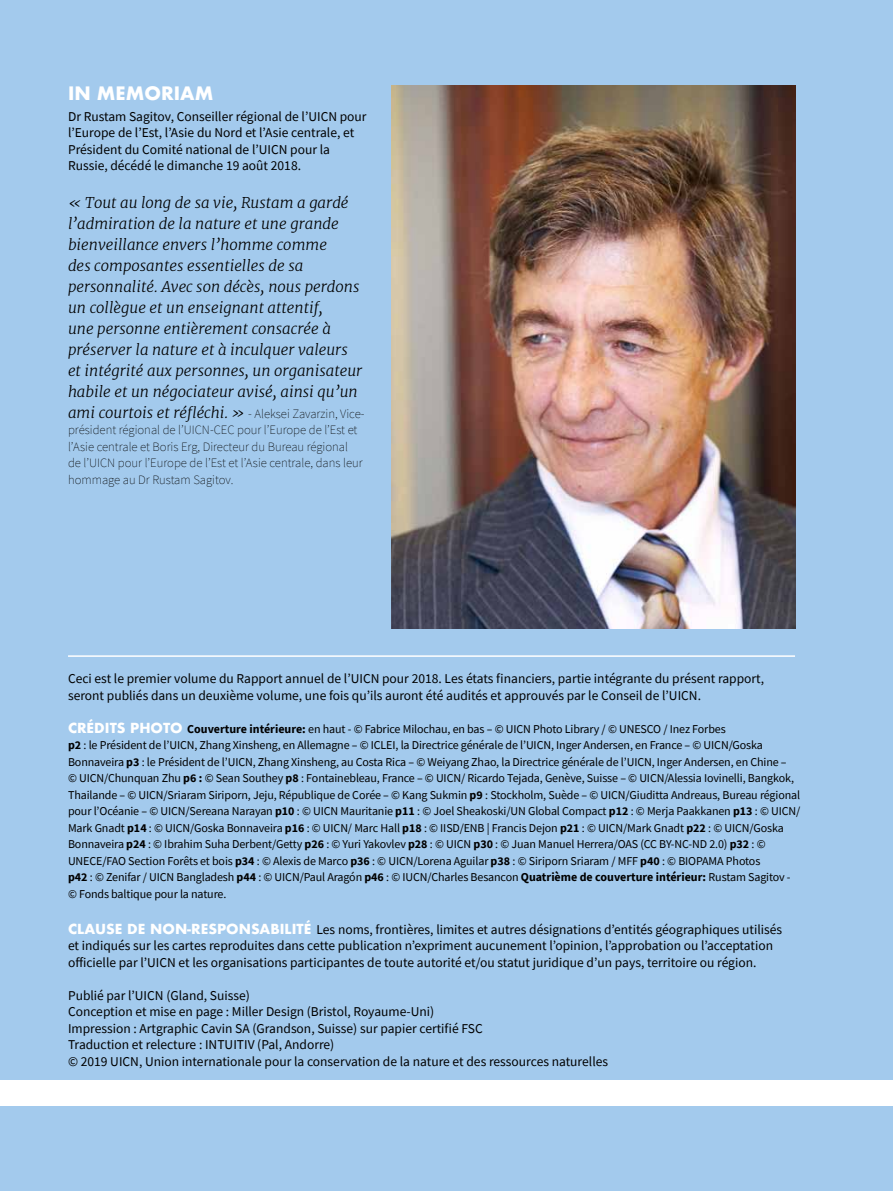
<style>
.page{position:relative;width:893px;height:1191px;background:#a3caed}
.page>*{position:absolute;margin:0;border:0;box-sizing:border-box;transform-origin:0 0}
.t1{font:700 18px "Futura";color:#fff}
.t2{font:italic 300 15px/21px "Merriweather";color:#000}
.t3{font:13.5px/16.5px "Source Sans Pro";color:#000}
.t4{font:200 12.75px/16.5px "Source Sans Pro";color:#000}
.t5{font:12px/16.5px "Source Sans Pro";letter-spacing:-.01em;color:#000}
.s1{font-family:"Source Sans Pro";font-weight:200;font-style:normal;font-size:12.75px}
.s2{font-family:"Futura";font-weight:700;font-size:13.5px;color:#fff}
.s3{font-weight:700}
.s4{font-family:"Futura";font-weight:700;color:#fff}
</style>
<div class="page">
<div style="left:0;top:1080px;width:893px;height:26px;background:#fff"></div>
<img style="left:391px;top:85px;width:404px;height:544px">
<hr style="left:68px;top:655px;width:727px;height:2px;background:#fff">
<h1 class="t1" style="left:68px;top:80px;width:147px">IN MEMORIAM</h1>
<p class="t3" style="left:68px;top:108px;width:300px">Dr Rustam Sagitov, Conseiller régional de l’UICN pour l’Europe de l’Est, l’Asie du Nord et l’Asie centrale, et Président du Comité national de l’UICN pour la Russie, décédé le dimanche 19 août 2018.</p>
<p class="t2" style="left:68px;top:192px;width:298px">« Tout au long de sa vie, Rustam a gardé l’admiration de la nature et une grande bienveillance envers l’homme comme<br>des composantes essentielles de sa personnalité. Avec son décès, nous perdons un collègue et un enseignant attentif,<br>une personne entièrement consacrée à préserver la nature et à inculquer valeurs<br>et intégrité aux personnes, un organisateur habile et un négociateur avisé, ainsi qu’un ami courtois et réfléchi. » <span class="s1">- Aleksei Zavarzin, Vice-</span></p>
<p class="t4" style="left:68px;top:422px;width:296px">président régional de l’UICN-CEC pour l’Europe de l’Est et l’Asie centrale et Boris Erg, Directeur du Bureau régional de l’UICN pour l’Europe de l’Est et l’Asie centrale, dans leur hommage au Dr Rustam Sagitov.</p>
<p class="t3" style="left:68px;top:670px;width:698px">Ceci est le premier volume du Rapport annuel de l’UICN pour 2018. Les états financiers, partie intégrante du présent rapport, seront publiés dans un deuxième volume, une fois qu’ils auront été audités et approuvés par le Conseil de l’UICN.</p>
<p class="t5" style="left:68px;top:720px;width:734px"><span class="s2">CRÉDITS PHOTO</span> <span class="s3">Couverture intérieure:</span> en haut - © Fabrice Milochau, en bas – © UICN Photo Library / © UNESCO / Inez Forbes<br><span class="s3">p2</span> : le Président de l’UICN, Zhang Xinsheng, en Allemagne – © ICLEI, la Directrice générale de l’UICN, Inger Andersen, en France – © UICN/Goska Bonnaveira <span class="s3">p3</span> : le Président de l’UICN, Zhang Xinsheng, au Costa Rica – © Weiyang Zhao, la Directrice générale de l’UICN, Inger Andersen, en Chine –<br>© UICN/Chunquan Zhu <span class="s3">p6 :</span> © Sean Southey <span class="s3">p8</span> : Fontainebleau, France – © UICN/ Ricardo Tejada, Genève, Suisse – © UICN/Alessia Iovinelli, Bangkok, Thailande – © UICN/Sriaram Siriporn, Jeju, République de Corée – © Kang Sukmin <span class="s3">p9</span> : Stockholm, Suède – © UICN/Giuditta Andreaus, Bureau régional pour l’Océanie – © UICN/Sereana Narayan <span class="s3">p10</span> : © UICN Mauritanie <span class="s3">p11</span> : © Joel Sheakoski/UN Global Compact <span class="s3">p12</span> : © Merja Paakkanen <span class="s3">p13</span> : © UICN/ Mark Gnadt <span class="s3">p14</span> : © UICN/Goska Bonnaveira <span class="s3">p16</span> : © UICN/ Marc Hall <span class="s3">p18</span> : © IISD/ENB | Francis Dejon <span class="s3">p21</span> : © UICN/Mark Gnadt <span class="s3">p22</span> : © UICN/Goska Bonnaveira <span class="s3">p24</span> : © Ibrahim Suha Derbent/Getty <span class="s3">p26</span> : © Yuri Yakovlev <span class="s3">p28</span> : © UICN <span class="s3">p30</span> : © Juan Manuel Herrera/OAS (CC BY-NC-ND 2.0) <span class="s3">p32</span> : © UNECE/FAO Section Forêts et bois <span class="s3">p34</span> : © Alexis de Marco <span class="s3">p36</span> : © UICN/Lorena Aguilar <span class="s3">p38</span> : © Siriporn Sriaram / MFF <span class="s3">p40</span> : © BIOPAMA Photos<br><span class="s3">p42</span> : © Zenifar / UICN Bangladesh <span class="s3">p44</span> : © UICN/Paul Aragón <span class="s3">p46</span> : © IUCN/Charles Besancon <span class="s3">Quatrième de couverture intérieur:</span> Rustam Sagitov - © Fonds baltique pour la nature.</p>
<p class="t3" style="left:68px;top:921px;width:716px"><span class="s4">CLAUSE DE NON-RESPONSABILITÉ</span> Les noms, frontières, limites et autres désignations d’entités géographiques utilisés et indiqués sur les cartes reproduites dans cette publication n’expriment aucunement l’opinion, l’approbation ou l’acceptation officielle par l’UICN et les organisations participantes de toute autorité et/ou statut juridique d’un pays, territoire ou région.</p>
<p class="t3" style="left:68px;top:987px;width:542px">Publié par l’UICN (Gland, Suisse)<br>Conception et mise en page : Miller Design (Bristol, Royaume-Uni)<br>Impression : Artgraphic Cavin SA (Grandson, Suisse) sur papier certifié FSC<br>Traduction et relecture : INTUITIV (Pal, Andorre)<br>© 2019 UICN, Union internationale pour la conservation de la nature et des ressources naturelles</p>
</div>
